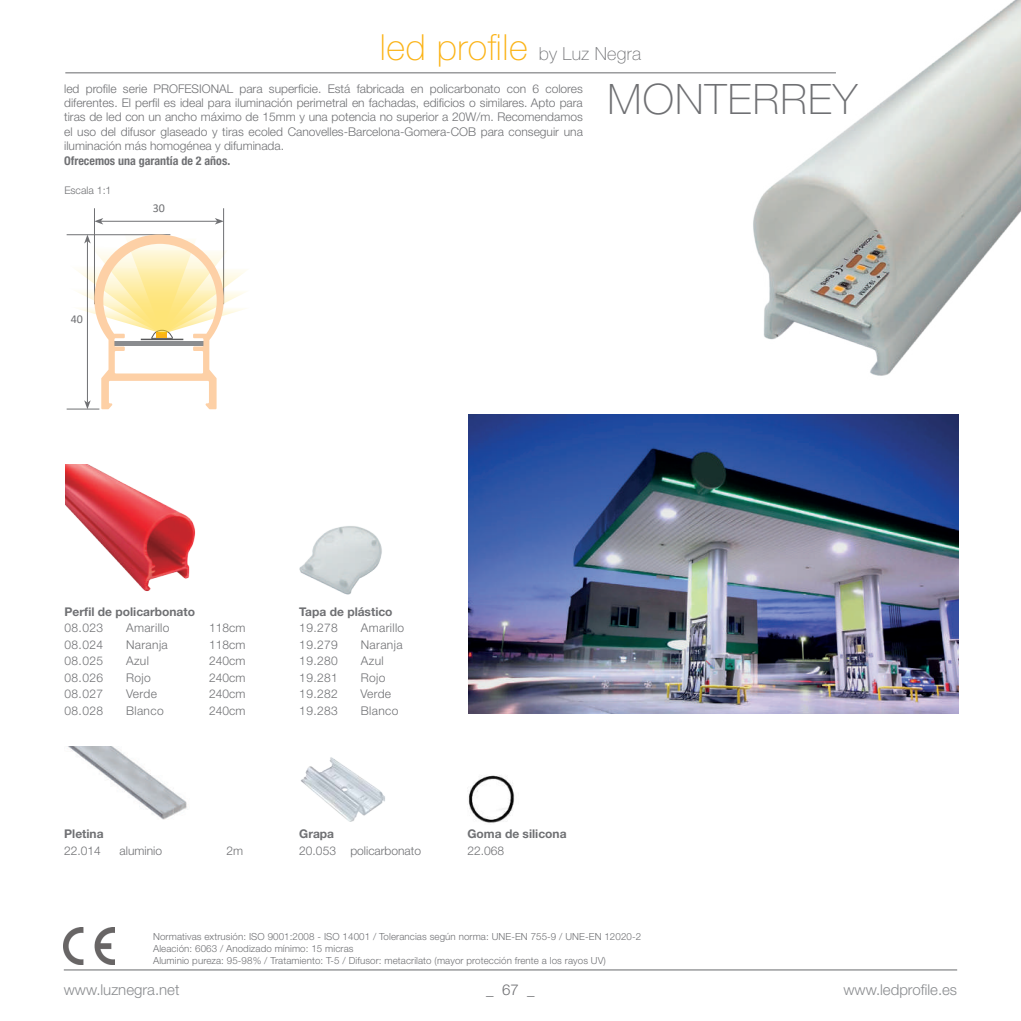
<style>
.page{position:relative;width:1021px;height:1021px;background:#fff}
.page>*{position:absolute;margin:0;border:0;box-sizing:border-box;transform-origin:0 0}
.t1{font:100 42px "Helvetica Neue LT Std";letter-spacing:.03em;color:#6f7073}
.t2{font:100 36px "Helvetica Neue LT Std";letter-spacing:.015em;color:#fbb316}
.t3{font:300 15px "Helvetica Neue LT Std";color:#8a8c8f}
.t4{font:300 15px "Helvetica Neue LT Std";color:#6f7073}
.t5{font:300 12px/14.4px "Helvetica Neue LT Std";color:#6f7073;text-align:justify}
.t6{font:700 12px "Helvetica Neue LT Std";color:#6f7073}
.t7{font:300 12px "Helvetica Neue LT Std";letter-spacing:.03em;color:#6f7073}
.t8{font:700 condensed 12px "Helvetica Neue LT Std";color:#6f7073}
.t9{font:12px "Calibri";color:#6f7073}
.t10{font:300 10.5px "Helvetica Neue LT Std";color:#6f7073}
.t11{font:300 9.75px/11.7px "Helvetica Neue LT Std";letter-spacing:.01em;color:#6f7073}
.s1{font-size:18px;color:#6f7073}
</style>
<div class="page">
<hr style="left:64px;top:969px;width:893px;height:1px;background:#6f7073">
<img style="left:468px;top:414px;width:490px;height:300px">
<hr style="left:101px;top:221px;width:116px;height:1px;background:#6f7073">
<svg style="left:215px;top:218px;width:8px;height:6px"></svg>
<svg style="left:95px;top:218px;width:8px;height:6px"></svg>
<hr style="left:94px;top:208px;width:1px;height:96px;background:#6f7073">
<hr style="left:67px;top:409px;width:32px;height:1px;background:#6f7073">
<hr style="left:223px;top:208px;width:1px;height:96px;background:#6f7073">
<svg style="left:67px;top:232px;width:179px;height:177px"></svg>
<img style="left:64px;top:927px;width:51px;height:37px">
<img style="left:65px;top:465px;width:131px;height:126px">
<img style="left:299px;top:526px;width:83px;height:69px">
<img style="left:711px;top:0;width:309px;height:376px">
<hr style="left:65px;top:72px;width:771px;height:1px;background:#6f7073">
<img style="left:68px;top:746px;width:120px;height:73px">
<img style="left:300px;top:757px;width:85px;height:64px">
<img style="left:468px;top:775px;width:47px;height:48px">
<h2 class="t2" style="left:380px;top:27px;width:262px">led profile <span class="s1">by Luz Negra</span></h2>
<h1 class="t1" style="left:607px;top:75px;width:251px">MONTERREY</h1>
<p class="t5" style="left:64px;top:81px;width:520px">led profile serie PROFESIONAL para superficie. Está fabricada en policarbonato con 6 colores diferentes. El perfil es ideal para iluminación perimetral en fachadas, edificios o similares. Apto para tiras de led con un ancho máximo de 15mm y una potencia no superior a 20W/m. Recomendamos el uso del difusor glaseado y tiras ecoled Canovelles-Barcelona-Gomera-COB para conseguir una iluminación más homogénea y difuminada.</p>
<p class="t8" style="left:64px;top:153px;width:168px">Ofrecemos una garantía de 2 años.</p>
<p class="t10" style="left:64px;top:184px;width:49px">Escala 1:1</p>
<p class="t9" style="left:71px;top:311px;width:14px">40</p>
<p class="t9" style="left:153px;top:200px;width:14px">30</p>
<p class="t6" style="left:65px;top:604px;width:132px">Perfil de policarbonato</p>
<p class="t5" style="left:65px;top:620px;width:40px">08.023</p>
<p class="t7" style="left:126px;top:620px;width:45px">Amarillo</p>
<p class="t5" style="left:209px;top:620px;width:38px">118cm</p>
<p class="t5" style="left:65px;top:637px;width:40px">08.024</p>
<p class="t7" style="left:126px;top:637px;width:43px">Naranja</p>
<p class="t5" style="left:209px;top:637px;width:38px">118cm</p>
<p class="t5" style="left:65px;top:653px;width:40px">08.025</p>
<p class="t5" style="left:126px;top:653px;width:24px">Azul</p>
<p class="t5" style="left:209px;top:653px;width:38px">240cm</p>
<p class="t5" style="left:65px;top:670px;width:40px">08.026</p>
<p class="t5" style="left:126px;top:670px;width:26px">Rojo</p>
<p class="t5" style="left:209px;top:670px;width:38px">240cm</p>
<p class="t5" style="left:65px;top:686px;width:40px">08.027</p>
<p class="t5" style="left:126px;top:686px;width:32px">Verde</p>
<p class="t5" style="left:209px;top:686px;width:38px">240cm</p>
<p class="t5" style="left:65px;top:703px;width:40px">08.028</p>
<p class="t5" style="left:126px;top:703px;width:39px">Blanco</p>
<p class="t5" style="left:209px;top:703px;width:38px">240cm</p>
<p class="t6" style="left:64px;top:826px;width:41px">Pletina</p>
<p class="t5" style="left:64px;top:842px;width:38px">22.014</p>
<p class="t5" style="left:120px;top:842px;width:44px">aluminio</p>
<p class="t5" style="left:226px;top:842px;width:18px">2m</p>
<p class="t6" style="left:299px;top:604px;width:95px">Tapa de plástico</p>
<p class="t5" style="left:299px;top:620px;width:40px">19.278</p>
<p class="t7" style="left:361px;top:620px;width:45px">Amarillo</p>
<p class="t5" style="left:299px;top:637px;width:40px">19.279</p>
<p class="t7" style="left:361px;top:637px;width:43px">Naranja</p>
<p class="t5" style="left:299px;top:653px;width:40px">19.280</p>
<p class="t5" style="left:361px;top:653px;width:24px">Azul</p>
<p class="t5" style="left:299px;top:670px;width:40px">19.281</p>
<p class="t5" style="left:361px;top:670px;width:26px">Rojo</p>
<p class="t5" style="left:299px;top:686px;width:40px">19.282</p>
<p class="t5" style="left:360px;top:686px;width:32px">Verde</p>
<p class="t5" style="left:299px;top:703px;width:40px">19.283</p>
<p class="t5" style="left:361px;top:703px;width:39px">Blanco</p>
<p class="t6" style="left:299px;top:826px;width:36px">Grapa</p>
<p class="t5" style="left:299px;top:842px;width:123px">20.053 policarbonato</p>
<p class="t6" style="left:467px;top:826px;width:101px">Goma de silicona</p>
<p class="t5" style="left:467px;top:842px;width:38px">22.068</p>
<p class="t11" style="left:153px;top:930px;width:489px">Normativas extrusión: ISO 9001:2008 - ISO 14001 / Tolerancias según norma: UNE-EN 755-9 / UNE-EN 12020-2<br>Aleación: 6063 / Anodizado mínimo: 15 micras<br>Aluminio pureza: 95-98% / Tratamiento: T-5 / Difusor: metacrilato (mayor protección frente a los rayos UV)</p>
<p class="t3" style="left:64px;top:980px;width:117px">www.luznegra.net</p>
<p class="t4" style="left:486px;top:980px;width:50px">_ 67 _</p>
<p class="t3" style="left:843px;top:980px;width:115px">www.ledprofile.es</p>
</div>
